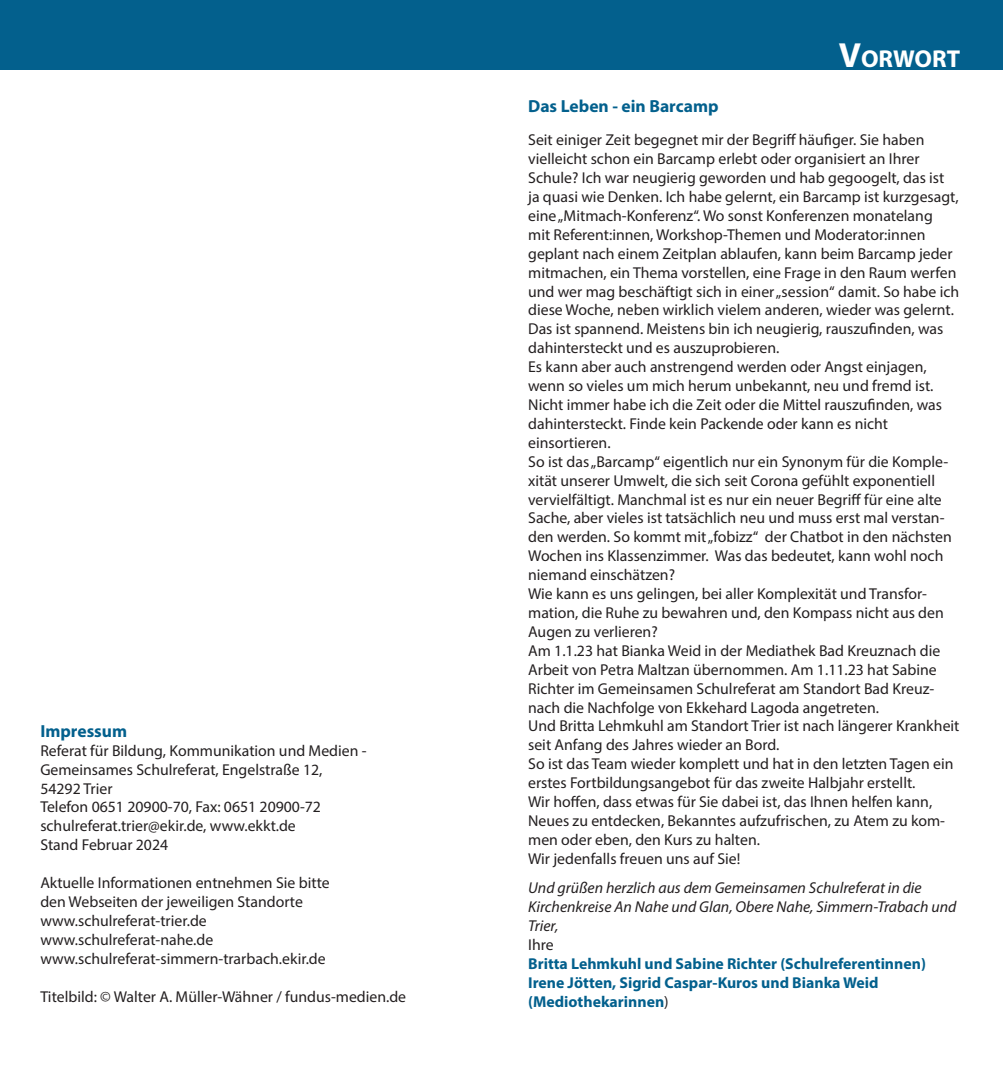
<style>
.page{position:relative;width:1003px;height:1072px;background:#fff}
.page>*{position:absolute;margin:0;border:0;box-sizing:border-box;transform-origin:0 0}
.t1{font:700 24.5px "Myriad Pro";color:#fff}
.t2{font:700 17.5px "Myriad Pro";color:#03608d}
.t3{font:15.75px/18.9px "Myriad Pro";color:#231f20}
.t4{font:italic 15.75px/18.9px "Myriad Pro";color:#231f20}
.t5{font:700 15.75px/18.9px "Myriad Pro";color:#03608d}
.s1{font-size:35px}
.s2{font-weight:400;color:#231f20}
</style>
<div class="page">
<div style="left:0;top:0;width:1002px;height:69px;background:#03608d"></div>
<p class="t2" style="left:40px;top:719px;width:88px">Impressum</p>
<p class="t3" style="left:40px;top:740px;width:328px">Referat für Bildung, Kommunikation und Medien - Gemeinsames Schulreferat, Engelstraße 12, 54292 Trier<br>Telefon 0651 20900-70, Fax: 0651 20900-72 schulreferat.trier@ekir.de, www.ekkt.de<br>Stand Februar 2024</p>
<p class="t3" style="left:40px;top:873px;width:291px">Aktuelle Informationen entnehmen Sie bitte den Webseiten der jeweiligen Standorte www.schulreferat-trier.de www.schulreferat-nahe.de www.schulreferat-simmern-trarbach.ekir.de</p>
<p class="t3" style="left:40px;top:986px;width:367px">Titelbild: © Walter A. Müller-Wähner / fundus-medien.de</p>
<h1 class="t1" style="left:838px;top:43px;width:123px"><span class="s1">V</span>ORWORT</h1>
<p class="t2" style="left:528px;top:95px;width:192px">Das Leben - ein Barcamp</p>
<p class="t3" style="left:528px;top:130px;width:432px">Seit einiger Zeit begegnet mir der Begriff häufiger. Sie haben vielleicht schon ein Barcamp erlebt oder organisiert an Ihrer Schule? Ich war neugierig geworden und hab gegoogelt, das ist ja quasi wie Denken. Ich habe gelernt, ein Barcamp ist kurzgesagt, eine „Mitmach-Konferenz“. Wo sonst Konferenzen monatelang<br>mit Referent:innen, Workshop-Themen und Moderator:innen geplant nach einem Zeitplan ablaufen, kann beim Barcamp jeder mitmachen, ein Thema vorstellen, eine Frage in den Raum werfen und wer mag beschäftigt sich in einer „session“ damit. So habe ich diese Woche, neben wirklich vielem anderen, wieder was gelernt.<br>Das ist spannend. Meistens bin ich neugierig, rauszufinden, was dahintersteckt und es auszuprobieren.<br>Es kann aber auch anstrengend werden oder Angst einjagen, wenn so vieles um mich herum unbekannt, neu und fremd ist.<br>Nicht immer habe ich die Zeit oder die Mittel rauszufinden, was dahintersteckt. Finde kein Packende oder kann es nicht einsortieren.<br>So ist das „Barcamp“ eigentlich nur ein Synonym für die Komple&shy;xität unserer Umwelt, die sich seit Corona gefühlt exponentiell vervielfältigt. Manchmal ist es nur ein neuer Begriff für eine alte Sache, aber vieles ist tatsächlich neu und muss erst mal verstan&shy;den werden. So kommt mit „fobizz“ der Chatbot in den nächsten Wochen ins Klassenzimmer. Was das bedeutet, kann wohl noch niemand einschätzen?<br>Wie kann es uns gelingen, bei aller Komplexität und Transfor&shy;mation, die Ruhe zu bewahren und, den Kompass nicht aus den Augen zu verlieren?<br>Am 1.1.23 hat Bianka Weid in der Mediathek Bad Kreuznach die Arbeit von Petra Maltzan übernommen. Am 1.11.23 hat Sabine Richter im Gemeinsamen Schulreferat am Standort Bad Kreuz&shy;nach die Nachfolge von Ekkehard Lagoda angetreten.<br>Und Britta Lehmkuhl am Standort Trier ist nach längerer Krankheit seit Anfang des Jahres wieder an Bord.<br>So ist das Team wieder komplett und hat in den letzten Tagen ein erstes Fortbildungsangebot für das zweite Halbjahr erstellt.<br>Wir hoffen, dass etwas für Sie dabei ist, das Ihnen helfen kann, Neues zu entdecken, Bekanntes aufzufrischen, zu Atem zu kom&shy;men oder eben, den Kurs zu halten.<br>Wir jedenfalls freuen uns auf Sie!</p>
<p class="t4" style="left:528px;top:878px;width:429px">Und grüßen herzlich aus dem Gemeinsamen Schulreferat in die<br>Kirchenkreise An Nahe und Glan, Obere Nahe, Simmern-Trabach und<br>Trier,</p>
<p class="t3" style="left:528px;top:935px;width:27px">Ihre</p>
<p class="t5" style="left:528px;top:953px;width:399px">Britta Lehmkuhl und Sabine Richter (Schulreferentinnen)<br>Irene Jötten, Sigrid Caspar-Kuros und Bianka Weid (Mediothekarinnen<span class="s2">)</span></p>
</div>
